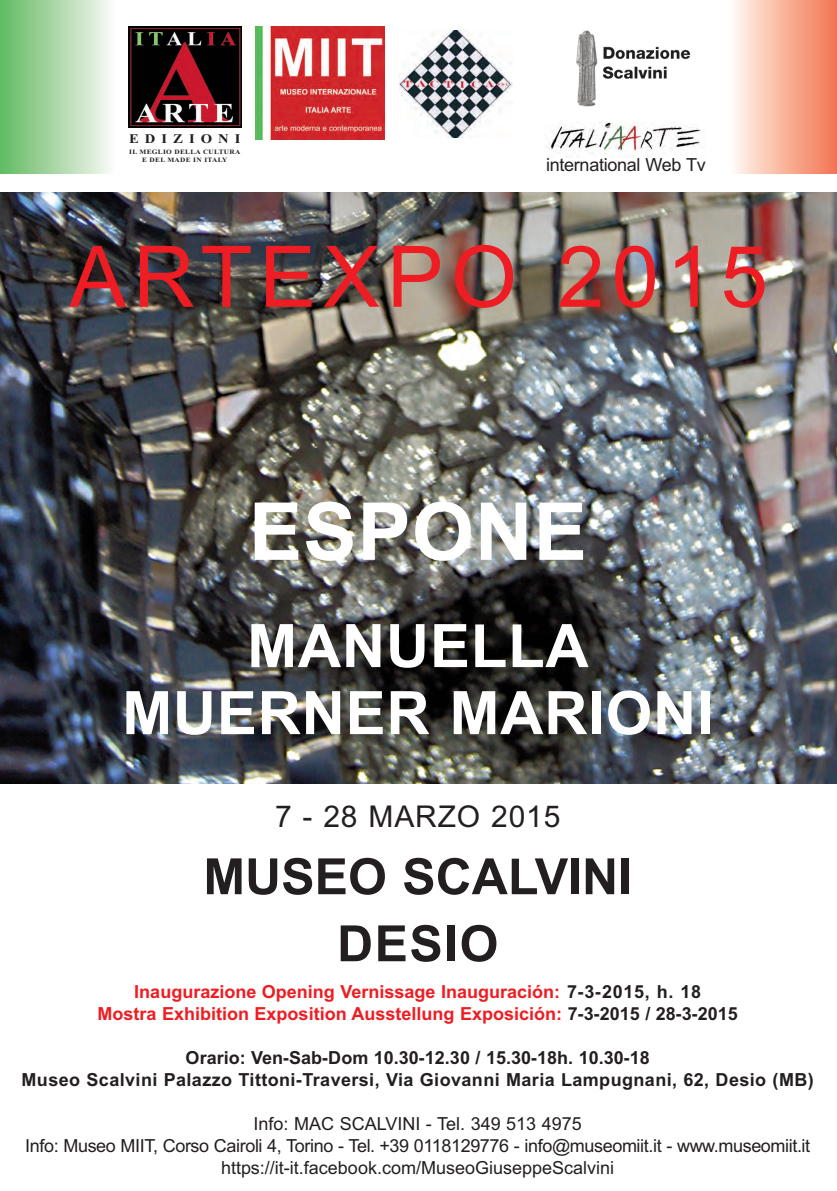
<style>
.page{position:relative;width:837px;height:1191px;background:#fff}
.page>*{position:absolute;margin:0;border:0;box-sizing:border-box;transform-origin:0 0}
.t1{font:85px "Arial";letter-spacing:.085em;color:#ee1d23}
.t2{font:700 80px "Arial";letter-spacing:.01em;color:#fff}
.t3{font:700 60px/67px "Arial";letter-spacing:.01em;color:#fff;text-align:center}
.t4{font:700 50px/67px "Arial";color:#231f20;text-align:center}
.t5{font:30px "Arial";letter-spacing:.03em;color:#231f20}
.t6{font:18px/22px "Arial";letter-spacing:-.015em;color:#231f20;text-align:center}
.t7{font:700 18px/22px "Arial";letter-spacing:.02em;color:#231f20;text-align:center}
.t8{font:700 18px/22px "Arial";color:#ee1d23;text-align:center}
.t9{font:700 13.2px "Times New Roman";letter-spacing:.41em;color:#231f20;scale:1.11 1}
.t10{font:700 6.6px/7.9px "Times New Roman";letter-spacing:.04em;color:#231f20;text-align:center;scale:1.11 1}
.s1{color:#231f20}
</style>
<div class="page">
<img style="left:0;top:193px;width:836px;height:591px">
<div style="left:731px;top:0;width:105px;height:173px;background:linear-gradient(to right,#fff9f1,#f3734f)"></div>
<div style="left:0;top:0;width:114px;height:173px;background:linear-gradient(to right,#62b962,#f8f9f4)"></div>
<img style="left:128px;top:26px;width:113px;height:101px">
<img style="left:255px;top:26px;width:129px;height:114px">
<img style="left:547px;top:122px;width:154px;height:35px">
<img style="left:399px;top:31px;width:113px;height:106px">
<img style="left:576px;top:30px;width:115px;height:77px">
<p class="t9" style="left:129px;top:131px;width:102px">EDIZIONI</p>
<p class="t10" style="left:129px;top:148px;width:102px">IL MEGLIO DELLA CULTURA<br>E DEL MADE IN ITALY</p>
<p class="t6" style="left:546px;top:154px;width:161px">international Web Tv</p>
<h1 class="t1" style="left:69px;top:228px;width:699px">ARTEXPO 2015</h1>
<h2 class="t2" style="left:249px;top:485px;width:339px">ESPONE</h2>
<h3 class="t3" style="left:122px;top:613px;width:592px">MANUELLA<br>MUERNER MARIONI</h3>
<h3 class="t5" style="left:275px;top:799px;width:287px">7 - 28 MARZO 2015</h3>
<h3 class="t4" style="left:203px;top:843px;width:430px">MUSEO SCALVINI<br>DESIO</h3>
<p class="t8" style="left:97px;top:981px;width:641px">Inaugurazione Opening Vernissage Inauguración: <span class="s1">7-3-2015, h. 18<br></span>Mostra Exhibition Exposition Ausstellung Exposición: <span class="s1">7-3-2015 / 28-3-2015</span></p>
<p class="t7" style="left:22px;top:1047px;width:793px">Orario: Ven-Sab-Dom 10.30-12.30 / 15.30-18h. 10.30-18<br>Museo Scalvini Palazzo Tittoni-Traversi, Via Giovanni Maria Lampugnani, 62, Desio (MB)</p>
<p class="t6" style="left:25px;top:1113px;width:786px">Info: MAC SCALVINI - Tel. 349 513 4975<br>Info: Museo MIIT, Corso Cairoli 4, Torino - Tel. +39 0118129776 - info@museomiit.it - www.museomiit.it https://it-it.facebook.com/MuseoGiuseppeScalvini</p>
</div>
